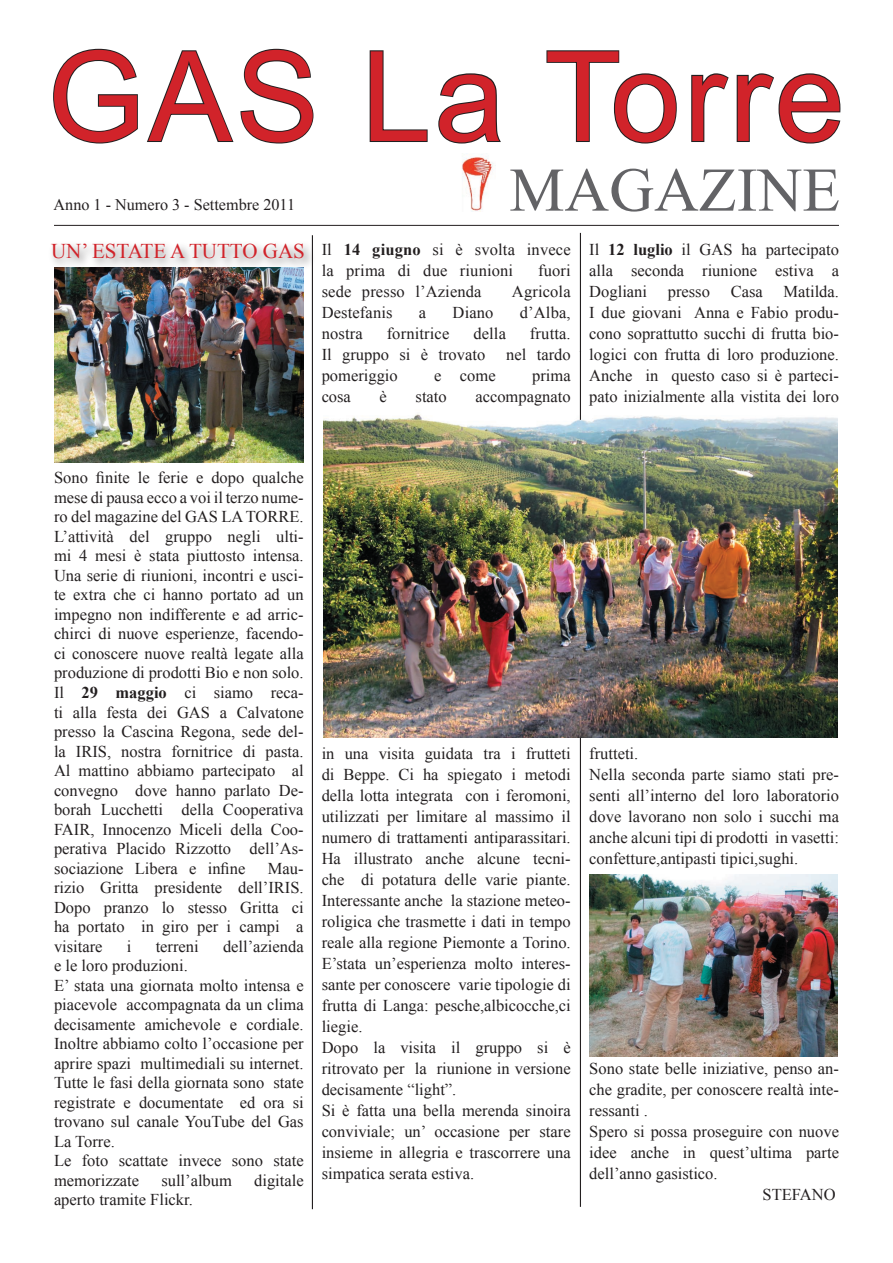
<style>
.page{position:relative;width:893px;height:1263px;background:#fff}
.page>*{position:absolute;margin:0;border:0;box-sizing:border-box;transform-origin:0 0}
.t1{font:125.1px "Arial";letter-spacing:.03em;color:#d1232a}
.t2{font:62.1px "Times New Roman";color:#636366}
.t3{font:21px "Times New Roman";color:#d1232a}
.t4{font:16.5px/19.5px "Times New Roman";color:#231f20;text-align:justify}
.t5{font:16.2px "Times New Roman";color:#231f20}
.s1{font-weight:700}
</style>
<div class="page">
<svg style="left:53px;top:48px;width:85px;height:96px"></svg>
<svg style="left:147px;top:48px;width:167px;height:96px"></svg>
<svg style="left:369px;top:50px;width:59px;height:92px"></svg>
<svg style="left:438px;top:73px;width:63px;height:71px"></svg>
<svg style="left:546px;top:50px;width:131px;height:94px"></svg>
<svg style="left:691px;top:73px;width:38px;height:69px"></svg>
<svg style="left:736px;top:73px;width:105px;height:71px"></svg>
<hr style="left:54px;top:225px;width:785px;height:1px;background:#231f20">
<img style="left:462px;top:154px;width:32px;height:58px">
<div style="left:48px;top:239px;width:269px;height:33px;background:#231f20;opacity:.75"></div>
<hr style="left:580px;top:233px;width:1px;height:974px;background:#231f20">
<img style="left:54px;top:267px;width:249px;height:195px">
<img style="left:324px;top:352px;width:514px;height:386px">
<img style="left:589px;top:875px;width:249px;height:181px">
<hr style="left:312px;top:235px;width:1px;height:974px;background:#231f20">
<hr style="left:580px;top:351px;width:1px;height:69px;background:#231f20">
<h1 class="t1" style="left:47px;top:15px;width:799px">GAS La Torre</h1>
<p class="t5" style="left:54px;top:194px;width:243px">Anno 1 - Numero 3 - Settembre 2011</p>
<p class="t3" style="left:51px;top:237px;width:255px">UN’ ESTATE A TUTTO GAS</p>
<h2 class="t2" style="left:509px;top:148px;width:332px">MAGAZINE</h2>
<p class="t4" style="left:322px;top:239px;width:251px;line-height:21px">Il <span class="s1">14 giugno</span> si è svolta invece la prima di due riunioni</p>
<p class="t4" style="left:538px;top:261px;width:34px">fuori</p>
<p class="t4" style="left:322px;top:282px;width:161px">sede presso l’Azienda</p>
<p class="t4" style="left:512px;top:282px;width:60px">Agricola</p>
<p class="t4" style="left:322px;top:303px;width:72px">Destefanis</p>
<p class="t4" style="left:419px;top:303px;width:9px">a</p>
<p class="t4" style="left:453px;top:303px;width:42px">Diano</p>
<p class="t4" style="left:520px;top:303px;width:52px">d’Alba,</p>
<p class="t4" style="left:322px;top:324px;width:43px">nostra</p>
<p class="t4" style="left:387px;top:324px;width:64px">fornitrice</p>
<p class="t4" style="left:473px;top:324px;width:34px">della</p>
<p class="t4" style="left:530px;top:324px;width:42px">frutta.</p>
<p class="t4" style="left:322px;top:345px;width:165px">Il gruppo si è trovato</p>
<p class="t4" style="left:506px;top:345px;width:66px">nel tardo</p>
<p class="t4" style="left:322px;top:366px;width:78px">pomeriggio</p>
<p class="t4" style="left:434px;top:366px;width:63px">e come</p>
<p class="t4" style="left:532px;top:366px;width:40px">prima</p>
<p class="t4" style="left:322px;top:387px;width:31px">cosa</p>
<p class="t4" style="left:380px;top:387px;width:9px">è</p>
<p class="t4" style="left:416px;top:387px;width:33px">stato</p>
<p class="t4" style="left:475px;top:387px;width:97px">accompagnato</p>
<p class="t4" style="left:589px;top:239px;width:251px;line-height:21px">Il <span class="s1">12 luglio</span> il GAS ha partecipato alla seconda riunione estiva a Dogliani</p>
<p class="t4" style="left:589px;top:281px;width:251px;line-height:21px;text-indent:194px">Matilda.<br>I due giovani Anna e Fabio produ&shy;cono soprattutto succhi di frutta bio&shy;logici con frutta di loro produzione.<br>Anche in questo caso si è parteci&shy;pato inizialmente alla vistita dei loro</p>
<p class="t4" style="left:668px;top:282px;width:44px">presso</p>
<p class="t4" style="left:731px;top:282px;width:34px">Casa</p>
<p class="t4" style="left:54px;top:468px;width:251px">Sono finite le ferie e dopo qualche mese di pausa ecco a voi il terzo nume&shy;ro del magazine del GAS LA TORRE.<br>L’attività del gruppo negli ulti&shy;mi 4 mesi è stata piuttosto intensa.<br>Una serie di riunioni, incontri e usci&shy;te extra che ci hanno portato ad un impegno non indifferente e ad arric&shy;chirci di nuove esperienze, facendo&shy;ci conoscere nuove realtà legate alla produzione di prodotti Bio e non solo.<br>Il <span class="s1">29 maggio</span> ci siamo reca&shy;ti alla festa dei GAS a Calvatone presso la Cascina Regona, sede del&shy;la IRIS, nostra fornitrice di pasta.<br>Al mattino abbiamo partecipato al convegno dove hanno parlato De&shy;borah Lucchetti della Cooperativa FAIR, Innocenzo Miceli della Coo&shy;perativa Placido Rizzotto dell’As&shy;sociazione Libera e infine</p>
<p class="t4" style="left:54px;top:858px;width:251px;text-indent:214px">Mau&shy;rizio Gritta presidente dell’IRIS.<br>Dopo pranzo lo stesso Gritta ci ha portato in giro per i campi a visitare</p>
<p class="t4" style="left:127px;top:936px;width:6px">i</p>
<p class="t4" style="left:156px;top:936px;width:45px">terreni</p>
<p class="t4" style="left:223px;top:936px;width:82px">dell’azienda</p>
<p class="t4" style="left:54px;top:955px;width:251px;text-align:left">e le loro produzioni.<br>E’ stata una giornata molto intensa e piacevole accompagnata da un clima decisamente amichevole e cordiale.<br>Inoltre abbiamo colto l’occasione per aprire spazi multimediali su internet.<br>Tutte le fasi della giornata sono state registrate e documentate ed ora si trovano sul canale YouTube del Gas<br>La Torre.<br>Le foto scattate invece sono state memorizzate</p>
<p class="t4" style="left:161px;top:1170px;width:72px">sull’album</p>
<p class="t4" style="left:254px;top:1170px;width:51px">digitale</p>
<p class="t4" style="left:54px;top:1189px;width:140px">aperto tramite Flickr.</p>
<p class="t4" style="left:322px;top:743px;width:251px;line-height:21px;text-align:left">in una visita guidata tra i frutteti di Beppe. Ci ha spiegato i metodi della lotta integrata con i feromoni, utilizzati per limitare al massimo il numero di trattamenti antiparassitari.<br>Ha illustrato anche alcune tecni&shy;che di potatura delle varie piante.<br>Interessante anche la stazione meteo&shy;roligica che trasmette i dati in tempo reale alla regione Piemonte a Torino.<br>E’stata un’esperienza molto interes&shy;sante per conoscere varie tipologie di frutta di Langa: pesche,albicocche,ci liegie.<br>Dopo la visita il gruppo si è ritrovato per la riunione in versione decisamente “light”.<br>Si è fatta una bella merenda sinoira conviviale; un’ occasione per stare insieme in allegria e trascorrere una simpatica serata estiva.</p>
<p class="t4" style="left:589px;top:743px;width:251px;line-height:21px;text-align:left">frutteti.<br>Nella seconda parte siamo stati pre&shy;senti all’interno del loro laboratorio dove lavorano non solo i succhi ma anche alcuni tipi di prodotti in vasetti: confetture,antipasti tipici,sughi.</p>
<p class="t4" style="left:589px;top:1059px;width:251px">Sono state belle iniziative, penso an-</p>
<p class="t4" style="left:589px;top:1080px;width:251px">che gradite, per conoscere realtà inte-</p>
<p class="t4" style="left:589px;top:1101px;width:60px">ressanti .</p>
<p class="t4" style="left:589px;top:1122px;width:251px">Spero si possa proseguire con nuove</p>
<p class="t4" style="left:589px;top:1143px;width:251px">idee anche in quest’ultima parte</p>
<p class="t4" style="left:589px;top:1164px;width:130px">dell’anno gasistico.</p>
<p class="t4" style="left:763px;top:1185px;width:75px">STEFANO</p>
</div>
